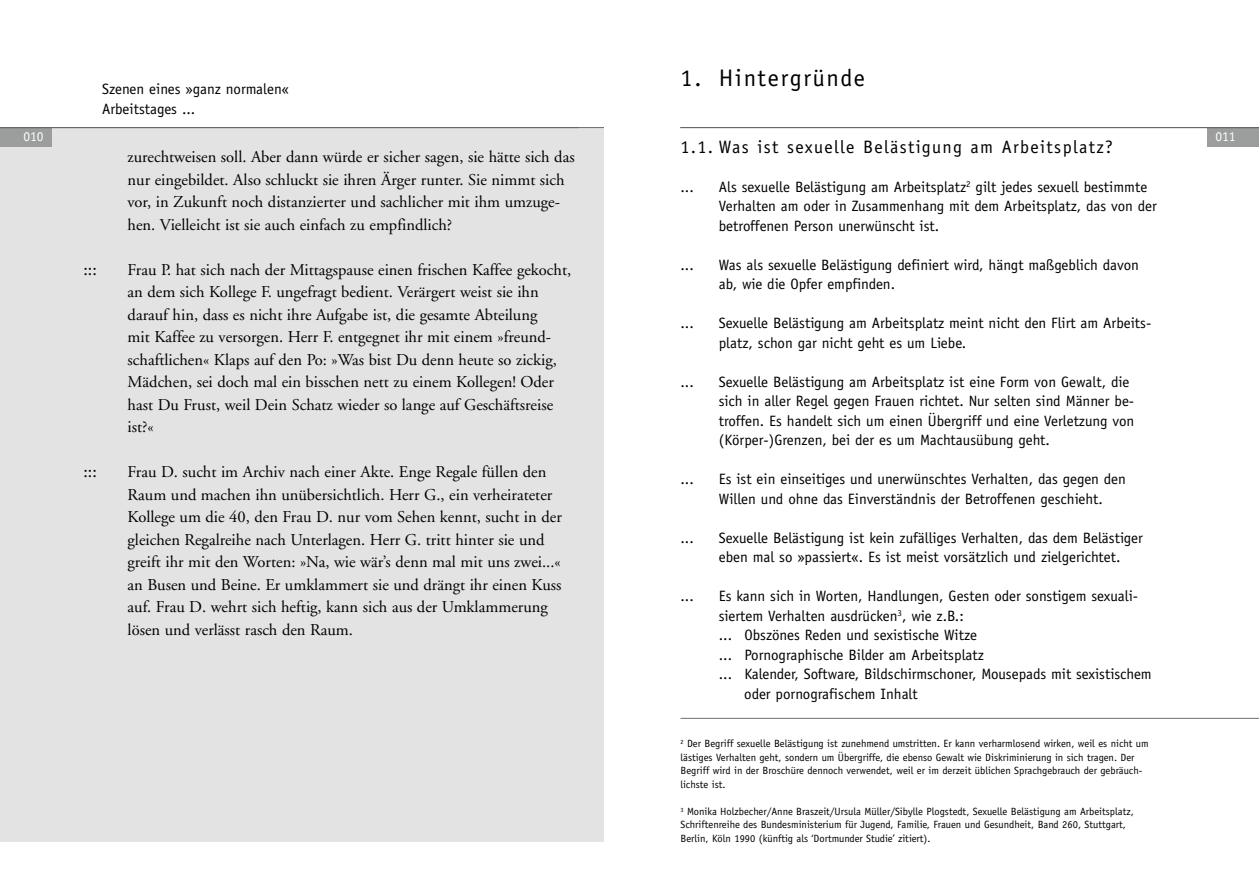
<style>
.page{position:relative;width:1259px;height:893px;background:#fff}
.page>*{position:absolute;margin:0;border:0;box-sizing:border-box;transform-origin:0 0}
.t1{font:24px "Officina Sans";letter-spacing:.075em;color:#000}
.t2{font:18px "Officina Sans";letter-spacing:.075em;color:#000}
.t3{font:16.5px/22.5px "Adobe Garamond";color:#000}
.t4{font:15px/19.5px "Officina Sans";color:#000}
.t5{font:13.5px "Officina Sans";color:#fff}
.t6{font:10.5px/13.5px "Officina Sans";color:#000}
</style>
<div class="page">
<div style="left:0;top:128px;width:604px;height:714px;background:#e3e3e3"></div>
<div style="left:1208px;top:128px;width:51px;height:19px;background:#9c9d9d"></div>
<div style="left:0;top:128px;width:51px;height:19px;background:#9c9d9d"></div>
<hr style="left:0;top:127px;width:604px;height:1px;background:#6f6f6e">
<hr style="left:680px;top:127px;width:579px;height:1px;background:#6f6f6e">
<hr style="left:680px;top:718px;width:579px;height:1px;background:#6f6f6e">
<p class="t4" style="left:102px;top:79px;width:188px">Szenen eines »ganz normalen«<br>Arbeitstages ...</p>
<h1 class="t1" style="left:680px;top:64px;width:186px">1. Hintergründe</h1>
<p class="t5" style="left:23px;top:128px;width:22px">010</p>
<p class="t5" style="left:1215px;top:128px;width:22px">011</p>
<p class="t2" style="left:680px;top:136px;width:434px">1.1. Was ist sexuelle Belästigung am Arbeitsplatz?</p>
<p class="t4" style="left:719px;top:177px;width:439px">Als sexuelle Belästigung am Arbeitsplatz<sup>2</sup> gilt jedes sexuell bestimmte<br>Verhalten am oder in Zusammenhang mit dem Arbeitsplatz, das von der betroffenen Person unerwünscht ist.</p>
<p class="t4" style="left:719px;top:255px;width:422px">Was als sexuelle Belästigung definiert wird, hängt maßgeblich davon ab, wie die Opfer empfinden.</p>
<p class="t4" style="left:719px;top:313px;width:432px">Sexuelle Belästigung am Arbeitsplatz meint nicht den Flirt am Arbeits&shy;platz, schon gar nicht geht es um Liebe.</p>
<p class="t4" style="left:719px;top:372px;width:417px">Sexuelle Belästigung am Arbeitsplatz ist eine Form von Gewalt, die sich in aller Regel gegen Frauen richtet. Nur selten sind Männer be&shy;troffen. Es handelt sich um einen Übergriff und eine Verletzung von (Körper-)Grenzen, bei der es um Machtausübung geht.</p>
<p class="t4" style="left:719px;top:469px;width:408px">Es ist ein einseitiges und unerwünschtes Verhalten, das gegen den<br>Willen und ohne das Einverständnis der Betroffenen geschieht.</p>
<p class="t4" style="left:719px;top:528px;width:425px">Sexuelle Belästigung ist kein zufälliges Verhalten, das dem Belästiger eben mal so »passiert«. Es ist meist vorsätzlich und zielgerichtet.</p>
<p class="t4" style="left:719px;top:586px;width:421px">Es kann sich in Worten, Handlungen, Gesten oder sonstigem sexuali-</p>
<p class="t4" style="left:719px;top:606px;width:246px">siertem Verhalten ausdrücken<sup>3</sup>, wie z.B.:</p>
<p class="t4" style="left:719px;top:625px;width:260px">... Obszönes Reden und sexistische Witze</p>
<p class="t4" style="left:719px;top:645px;width:266px">... Pornographische Bilder am Arbeitsplatz</p>
<p class="t4" style="left:719px;top:664px;width:434px">... Kalender, Software, Bildschirmschoner, Mousepads mit sexistischem</p>
<p class="t4" style="left:744px;top:684px;width:175px">oder pornografischem Inhalt</p>
<p class="t3" style="left:128px;top:146px;width:448px">zurechtweisen soll. Aber dann würde er sicher sagen, sie hätte sich das nur eingebildet. Also schluckt sie ihren Ärger runter. Sie nimmt sich vor, in Zukunft noch distanzierter und sachlicher mit ihm umzuge&shy;hen. Vielleicht ist sie auch einfach zu empfindlich?</p>
<p class="t3" style="left:128px;top:259px;width:445px">Frau P. hat sich nach der Mittagspause einen frischen Kaffee gekocht, an dem sich Kollege F. ungefragt bedient. Verärgert weist sie ihn darauf hin, dass es nicht ihre Aufgabe ist, die gesamte Abteilung<br>mit Kaffee zu versorgen. Herr F. entgegnet ihr mit einem »freund&shy;schaftlichen« Klaps auf den Po: »Was bist Du denn heute so zickig, Mädchen, sei doch mal ein bisschen nett zu einem Kollegen! Oder hast Du Frust, weil Dein Schatz wieder so lange auf Geschäftsreise ist?«</p>
<p class="t3" style="left:128px;top:461px;width:436px">Frau D. sucht im Archiv nach einer Akte. Enge Regale füllen den Raum und machen ihn unübersichtlich. Herr G., ein verheirateter Kollege um die 40, den Frau D. nur vom Sehen kennt, sucht in der gleichen Regalreihe nach Unterlagen. Herr G. tritt hinter sie und greift ihr mit den Worten: »Na, wie wär’s denn mal mit uns zwei...« an Busen und Beine. Er umklammert sie und drängt ihr einen Kuss auf. Frau D. wehrt sich heftig, kann sich aus der Umklammerung lösen und verlässt rasch den Raum.</p>
<p class="t4" style="left:680px;top:177px;width:15px">...</p>
<p class="t4" style="left:83px;top:260px;width:15px">:::</p>
<p class="t4" style="left:680px;top:255px;width:15px">...</p>
<p class="t4" style="left:680px;top:313px;width:15px">...</p>
<p class="t4" style="left:680px;top:372px;width:15px">...</p>
<p class="t4" style="left:83px;top:462px;width:15px">:::</p>
<p class="t4" style="left:680px;top:469px;width:15px">...</p>
<p class="t4" style="left:680px;top:528px;width:15px">...</p>
<p class="t4" style="left:680px;top:586px;width:15px">...</p>
<p class="t6" style="left:680px;top:737px;width:470px"><sup>2</sup> Der Begriff sexuelle Belästigung ist zunehmend umstritten. Er kann verharmlosend wirken, weil es nicht um lästiges Verhalten geht, sondern um Übergriffe, die ebenso Gewalt wie Diskriminierung in sich tragen. Der Begriff wird in der Broschüre dennoch verwendet, weil er im derzeit üblichen Sprachgebrauch der gebräuch&shy;lichste ist.</p>
<p class="t6" style="left:680px;top:805px;width:455px"><sup>3</sup> Monika Holzbecher/Anne Braszeit/Ursula Müller/Sibylle Plogstedt, Sexuelle Belästigung am Arbeitsplatz,<br>Schriftenreihe des Bundesministerium für Jugend, Familie, Frauen und Gesundheit, Band 260, Stuttgart,<br>Berlin, Köln 1990 (künftig als ‘Dortmunder Studie’ zitiert).</p>
</div>
